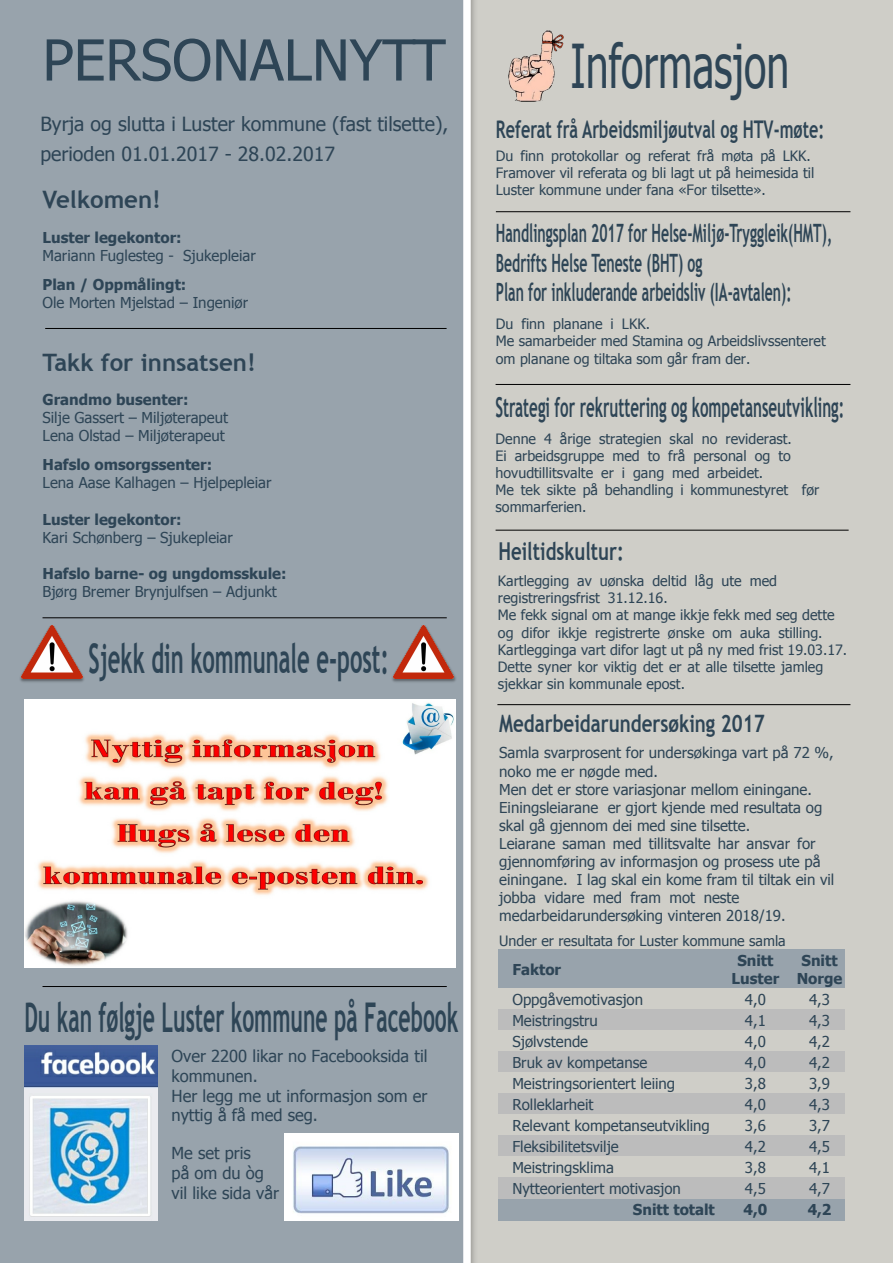
<style>
.page{position:relative;width:893px;height:1263px;background:#cfcec8}
.page>*{position:absolute;margin:0;border:0;box-sizing:border-box;transform-origin:0 0}
.t1{font:60.3px "Tahoma";color:#2e4556;scale:.68 1}
.t2{font:56.55px "Tahoma";color:#2e4556}
.t3{font:700 40.95px "Trebuchet MS";color:#2e4556;scale:.52 1}
.t4{font:700 40.8px "Trebuchet MS";color:#2e4556;scale:.54 1}
.t5{font:700 27.45px "Trebuchet MS";color:#2e4556;scale:.55 1}
.t6{font:700 25.2px/29.2px "Trebuchet MS";color:#2e4556;scale:.55 1}
.t7{font:700 24.6px "Trebuchet MS";color:#2e4556;scale:.75 1}
.t8{font:700 24.3px "Trebuchet MS";color:#2e4556;scale:.66 1}
.t9{font:700 24px "Trebuchet MS";color:#2e4556}
.t10{font:700 24px "Trebuchet MS";color:#2e4556;scale:.78 1}
.t11{font:19.5px/29.4px "Tahoma";color:#2e4556}
.t12{font:16.5px/20px "Tahoma";color:#2e4556}
.t13{font:15px/18.1px "Tahoma";color:#2e4556}
.t14{font:700 15px/18.1px "Tahoma";color:#2e4556;text-align:center}
.t15{font:14.25px/17.2px "Tahoma";color:#2e4556}
</style>
<div class="page">
<div style="left:0;top:0;width:471px;height:1263px;background:#98a3ac"></div>
<hr style="left:45px;top:328px;width:402px;height:1px;background:#000">
<hr style="left:497px;top:704px;width:353px;height:1px;background:#000">
<div style="left:498px;top:949px;width:218px;height:39px;background:#98a3ac"></div>
<div style="left:716px;top:949px;width:66px;height:39px;background:#98a3ac"></div>
<div style="left:782px;top:949px;width:63px;height:39px;background:#98a3ac"></div>
<div style="left:498px;top:1009px;width:218px;height:21px;background:#bcbcbc"></div>
<div style="left:716px;top:1009px;width:66px;height:21px;background:#bcbcbc"></div>
<div style="left:782px;top:1009px;width:63px;height:21px;background:#bcbcbc"></div>
<div style="left:498px;top:1051px;width:218px;height:21px;background:#bcbcbc"></div>
<div style="left:716px;top:1051px;width:66px;height:21px;background:#bcbcbc"></div>
<div style="left:782px;top:1051px;width:63px;height:21px;background:#bcbcbc"></div>
<div style="left:498px;top:1093px;width:218px;height:22px;background:#bcbcbc"></div>
<div style="left:716px;top:1093px;width:66px;height:22px;background:#bcbcbc"></div>
<div style="left:782px;top:1093px;width:63px;height:22px;background:#bcbcbc"></div>
<div style="left:498px;top:1136px;width:218px;height:21px;background:#bcbcbc"></div>
<div style="left:716px;top:1136px;width:66px;height:21px;background:#bcbcbc"></div>
<div style="left:782px;top:1136px;width:63px;height:21px;background:#bcbcbc"></div>
<div style="left:498px;top:1178px;width:218px;height:21px;background:#bcbcbc"></div>
<div style="left:716px;top:1178px;width:66px;height:21px;background:#bcbcbc"></div>
<div style="left:782px;top:1178px;width:63px;height:21px;background:#bcbcbc"></div>
<div style="left:498px;top:1199px;width:218px;height:21px;background:#98a3ac"></div>
<div style="left:716px;top:1199px;width:66px;height:21px;background:#98a3ac"></div>
<div style="left:782px;top:1199px;width:63px;height:21px;background:#98a3ac"></div>
<hr style="left:43px;top:617px;width:404px;height:1px;background:#000">
<hr style="left:496px;top:211px;width:354px;height:1px;background:#000">
<hr style="left:496px;top:384px;width:354px;height:1px;background:#000">
<hr style="left:496px;top:530px;width:353px;height:1px;background:#000">
<img style="left:508px;top:31px;width:55px;height:71px">
<img style="left:390px;top:625px;width:67px;height:59px">
<img style="left:393px;top:626px;width:61px;height:52px">
<img style="left:19px;top:625px;width:66px;height:58px">
<img style="left:22px;top:626px;width:60px;height:52px">
<img style="left:24px;top:699px;width:432px;height:269px">
<img style="left:24px;top:1045px;width:134px;height:175px">
<img style="left:284px;top:1133px;width:174px;height:87px">
<hr style="left:43px;top:986px;width:404px;height:1px;background:#000">
<h2 class="t2" style="left:43px;top:37px;width:405px">PERSONALNYTT</h2>
<h1 class="t1" style="left:571px;top:42px;width:323px">Informasjon</h1>
<h3 class="t11" style="left:40px;top:111px;width:409px">Byrja og slutta i Luster kommune (fast tilsette), perioden 01.01.2017 - 28.02.2017</h3>
<h3 class="t8" style="left:496px;top:120px;width:499px">Referat frå Arbeidsmiljøutval og HTV-møte:</h3>
<p class="t15" style="left:496px;top:148px;width:320px">Du finn protokollar og referat frå møta på LKK.<br>Framover vil referata og bli lagt ut på heimesida til<br>Luster kommune under fana «For tilsette».</p>
<h3 class="t9" style="left:43px;top:191px;width:120px">Velkomen!</h3>
<p class="t14" style="left:43px;top:230px;width:141px">Luster legekontor:</p>
<p class="t13" style="left:43px;top:248px;width:215px">Mariann Fuglesteg - Sjukepleiar</p>
<p class="t14" style="left:43px;top:277px;width:145px">Plan / Oppmålingt:</p>
<p class="t13" style="left:43px;top:295px;width:207px">Ole Morten Mjelstad – Ingeniør</p>
<h3 class="t6" style="left:496px;top:221px;width:613px">Handlingsplan 2017 for Helse-Miljø-Tryggleik(HMT),<br>Bedrifts Helse Teneste (BHT) og<br>Plan for inkluderande arbeidsliv (IA-avtalen):</h3>
<p class="t15" style="left:496px;top:317px;width:331px">Du finn planane i LKK.<br>Me samarbeider med Stamina og Arbeidslivssenteret om planane og tiltaka som går fram der.</p>
<h3 class="t5" style="left:496px;top:397px;width:636px">Strategi for rekruttering og kompetanseutvikling:</h3>
<p class="t15" style="left:496px;top:431px;width:325px">Denne 4 årige strategien skal no reviderast.<br>Ei arbeidsgruppe med to frå personal og to hovudtillitsvalte er i gang med arbeidet.<br>Me tek sikte på behandling i kommunestyret før sommarferien.</p>
<h3 class="t7" style="left:498px;top:542px;width:169px">Heiltidskultur:</h3>
<h3 class="t9" style="left:43px;top:353px;width:215px">Takk for innsatsen!</h3>
<p class="t14" style="left:43px;top:392px;width:148px">Grandmo busenter:</p>
<p class="t13" style="left:43px;top:410px;width:187px">Silje Gassert – Miljøterapeut<br>Lena Olstad – Miljøterapeut</p>
<p class="t14" style="left:43px;top:457px;width:171px">Hafslo omsorgssenter:</p>
<p class="t13" style="left:43px;top:475px;width:231px">Lena Aase Kalhagen – Hjelpepleiar</p>
<p class="t14" style="left:43px;top:511px;width:141px">Luster legekontor:</p>
<p class="t13" style="left:43px;top:529px;width:192px">Kari Schønberg – Sjukepleiar</p>
<p class="t14" style="left:43px;top:566px;width:246px">Hafslo barne- og ungdomsskule:</p>
<p class="t13" style="left:43px;top:584px;width:236px">Bjørg Bremer Brynjulfsen – Adjunkt</p>
<p class="t15" style="left:498px;top:573px;width:351px">Kartlegging av uønska deltid låg ute med registreringsfrist 31.12.16.<br>Me fekk signal om at mange ikkje fekk med seg dette og difor ikkje registrerte ønske om auka stilling.<br>Kartlegginga vart difor lagt ut på ny med frist 19.03.17.<br>Dette syner kor viktig det er at alle tilsette jamleg sjekkar sin kommunale epost.</p>
<h3 class="t4" style="left:89px;top:643px;width:558px">Sjekk din kommunale e-post:</h3>
<h3 class="t10" style="left:499px;top:714px;width:342px">Medarbeidarundersøking 2017</h3>
<h3 class="t3" style="left:24px;top:1001px;width:836px">Du kan følgje Luster kommune på Facebook</h3>
<p class="t12" style="left:172px;top:1047px;width:257px">Over 2200 likar no Facebooksida til kommunen.<br>Her legg me ut informasjon som er nyttig å få med seg.</p>
<p class="t12" style="left:172px;top:1145px;width:109px">Me set pris<br>på om du òg vil like sida vår</p>
<p class="t13" style="left:499px;top:745px;width:337px">Samla svarprosent for undersøkinga vart på 72 %, noko me er nøgde med.<br>Men det er store variasjonar mellom einingane.<br>Einingsleiarane er gjort kjende med resultata og skal gå gjennom dei med sine tilsette.<br>Leiarane saman med tillitsvalte har ansvar for gjennomføring av informasjon og prosess ute på einingane. I lag skal ein kome fram til tiltak ein vil jobba vidare med fram mot neste medarbeidarundersøking vinteren 2018/19.</p>
<p class="t15" style="left:499px;top:933px;width:288px">Under er resultata for Luster kommune samla</p>
<p class="t14" style="left:512px;top:961px;width:50px">Faktor</p>
<p class="t14" style="left:732px;top:952px;width:49px">Snitt<br>Luster</p>
<p class="t14" style="left:797px;top:952px;width:47px">Snitt<br>Norge</p>
<p class="t13" style="left:512px;top:991px;width:132px">Oppgåvemotivasjon</p>
<p class="t13" style="left:745px;top:991px;width:22px">4,0</p>
<p class="t13" style="left:809px;top:991px;width:22px">4,3</p>
<p class="t13" style="left:512px;top:1012px;width:87px">Meistringstru</p>
<p class="t13" style="left:745px;top:1012px;width:22px">4,1</p>
<p class="t13" style="left:809px;top:1012px;width:22px">4,3</p>
<p class="t13" style="left:512px;top:1033px;width:77px">Sjølvstende</p>
<p class="t13" style="left:745px;top:1033px;width:22px">4,0</p>
<p class="t13" style="left:809px;top:1033px;width:22px">4,2</p>
<p class="t13" style="left:512px;top:1055px;width:137px">Bruk av kompetanse</p>
<p class="t13" style="left:745px;top:1055px;width:22px">4,0</p>
<p class="t13" style="left:809px;top:1055px;width:22px">4,2</p>
<p class="t13" style="left:512px;top:1076px;width:164px">Meistringsorientert leiing</p>
<p class="t13" style="left:745px;top:1076px;width:22px">3,8</p>
<p class="t13" style="left:809px;top:1076px;width:22px">3,9</p>
<p class="t13" style="left:512px;top:1097px;width:83px">Rolleklarheit</p>
<p class="t13" style="left:745px;top:1097px;width:22px">4,0</p>
<p class="t13" style="left:809px;top:1097px;width:22px">4,3</p>
<p class="t13" style="left:512px;top:1118px;width:199px">Relevant kompetanseutvikling</p>
<p class="t13" style="left:745px;top:1118px;width:22px">3,6</p>
<p class="t13" style="left:809px;top:1118px;width:22px">3,7</p>
<p class="t13" style="left:512px;top:1139px;width:108px">Fleksibilitetsvilje</p>
<p class="t13" style="left:745px;top:1139px;width:22px">4,2</p>
<p class="t13" style="left:809px;top:1139px;width:22px">4,5</p>
<p class="t13" style="left:512px;top:1160px;width:103px">Meistringsklima</p>
<p class="t13" style="left:745px;top:1160px;width:22px">3,8</p>
<p class="t13" style="left:809px;top:1160px;width:22px">4,1</p>
<p class="t13" style="left:512px;top:1181px;width:170px">Nytteorientert motivasjon</p>
<p class="t13" style="left:745px;top:1181px;width:22px">4,5</p>
<p class="t13" style="left:809px;top:1181px;width:22px">4,7</p>
<p class="t14" style="left:633px;top:1202px;width:83px">Snitt totalt</p>
<p class="t14" style="left:743px;top:1202px;width:25px">4,0</p>
<p class="t14" style="left:808px;top:1202px;width:25px">4,2</p>
</div>
